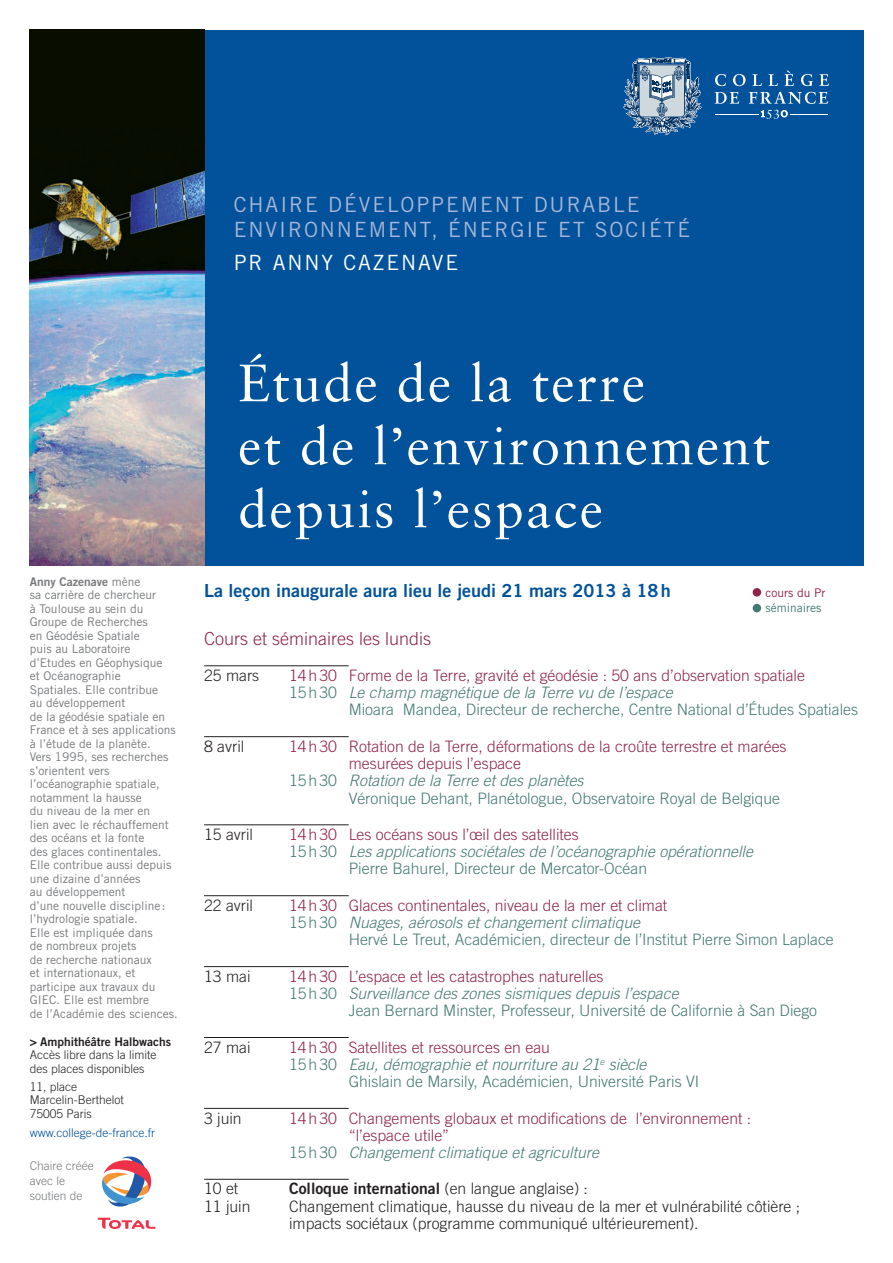
<style>
.page{position:relative;width:893px;height:1263px;background:#fff}
.page>*{position:absolute;margin:0;border:0;box-sizing:border-box;transform-origin:0 0}
.t1{font:52.5px/63px "Sabon";letter-spacing:.04em;color:#fff}
.t2{font:21px/25.5px "Trade Gothic";letter-spacing:.09em;color:#a8b6d9}
.t3{font:21px "Trade Gothic";letter-spacing:.09em;color:#fff}
.t4{font:18px "Trade Gothic Bold Two";color:#01529a}
.t5{font:300 18px "Trade Gothic";color:#902447}
.t6{font:300 15.75px/17.2px "Trade Gothic";color:#902447}
.t7{font:300 15.75px "Trade Gothic";color:#447972}
.t8{font:italic 300 15.75px "Trade Gothic";color:#447972}
.t9{font:300 15.75px/17.2px "Trade Gothic";color:#231f20}
.t10{font:15.75px "Trade Gothic Bold Two";color:#231f20}
.t11{font:12px/13.5px "Trade Gothic";color:#76787b}
.t12{font:300 12px/13.5px "Trade Gothic";color:#231f20}
.t13{font:300 12px/15px "Trade Gothic";color:#76787b}
.t14{font:300 12px "Trade Gothic";color:#01529a}
.t15{font:12px "Trade Gothic Bold Two";color:#231f20}
.t16{font:12px "Trade Gothic Bold Two";color:#76787b}
.t17{font:12px "Trade Gothic";color:#447972}
.t18{font:12px "Trade Gothic";color:#902447}
.s1{font-family:"Trade Gothic"}
.s2{font-family:"Trade Gothic";font-weight:700}
.s3{color:#447972}
.s4{font-style:italic;color:#447972}
.s5{font-style:normal}
.s6{font-family:"Trade Gothic";font-weight:300}
</style>
<div class="page">
<div style="left:30px;top:30px;width:833px;height:536px;background:#01529a"></div>
<img style="left:30px;top:30px;width:174px;height:535px">
<svg style="left:761px;top:110px;width:27px;height:9px"></svg>
<svg style="left:715px;top:74px;width:11px;height:12px"></svg>
<svg style="left:733px;top:74px;width:13px;height:12px"></svg>
<svg style="left:752px;top:74px;width:10px;height:12px"></svg>
<svg style="left:768px;top:74px;width:10px;height:12px"></svg>
<svg style="left:784px;top:70px;width:10px;height:16px"></svg>
<svg style="left:801px;top:74px;width:12px;height:12px"></svg>
<svg style="left:819px;top:74px;width:10px;height:12px"></svg>
<svg style="left:715px;top:92px;width:24px;height:12px"></svg>
<svg style="left:749px;top:92px;width:79px;height:12px"></svg>
<hr style="left:715px;top:114px;width:44px;height:1px;background:#fff">
<hr style="left:790px;top:114px;width:38px;height:1px;background:#fff">
<svg style="left:623px;top:57px;width:78px;height:78px"></svg>
<svg style="left:102px;top:1156px;width:50px;height:51px"></svg>
<svg style="left:98px;top:1218px;width:57px;height:11px"></svg>
<hr style="left:204px;top:665px;width:145px;height:1px;background:#231f20">
<hr style="left:204px;top:736px;width:145px;height:1px;background:#231f20">
<hr style="left:204px;top:824px;width:145px;height:1px;background:#231f20">
<hr style="left:204px;top:895px;width:145px;height:1px;background:#231f20">
<hr style="left:204px;top:966px;width:145px;height:1px;background:#231f20">
<hr style="left:204px;top:1037px;width:145px;height:1px;background:#231f20">
<hr style="left:204px;top:1108px;width:145px;height:1px;background:#231f20">
<hr style="left:204px;top:1179px;width:145px;height:1px;background:#231f20">
<div style="left:753px;top:588px;width:8px;height:8px;background:#902447;border-radius:50%"></div>
<div style="left:753px;top:604px;width:8px;height:8px;background:#447972;border-radius:50%"></div>
<h2 class="t2" style="left:234px;top:191px;width:458px">Chaire développement durable<br>Environnement, énergie et société</h2>
<h2 class="t3" style="left:234px;top:250px;width:168px">Pr Anny CAZENAVE</h2>
<p class="t16" style="left:30px;top:574px;width:112px">Anny Cazenave <span class="s1">mène</span></p>
<p class="t11" style="left:30px;top:588px;width:149px">sa carrière de chercheur<br>à Toulouse au sein du<br>Groupe de Recherches<br>en Géodésie Spatiale<br>puis au Laboratoire d’Etudes en Géophysique<br>et Océanographie<br>Spatiales. Elle contribue<br>au développement<br>de la géodésie spatiale en<br>France et à ses applications à l’étude de la planète.<br>Vers 1995, ses recherches s’orientent vers l’océanographie spatiale, notamment la hausse<br>du niveau de la mer en<br>lien avec le réchauffement des océans et la fonte<br>des glaces continentales.<br>Elle contribue aussi depuis une dizaine d’années<br>au développement<br>d’une nouvelle discipline : l’hydrologie spatiale.<br>Elle est impliquée dans<br>de nombreux projets<br>de recherche nationaux<br>et internationaux, et participe aux travaux du<br>GIEC. E lle est membre<br>de l’Académie des sciences.</p>
<p class="t15" style="left:30px;top:1034px;width:143px"><span class="s2">&gt;</span> Amphithéâtre Halbwachs</p>
<p class="t12" style="left:30px;top:1048px;width:128px">Accès libre dans la limite des places disponibles</p>
<p class="t12" style="left:30px;top:1079px;width:95px">11, place<br>Marcelin-Berthelot<br>75005 Paris</p>
<p class="t14" style="left:30px;top:1125px;width:127px">www.college-de-france.fr</p>
<p class="t13" style="left:30px;top:1158px;width:65px">Chaire créée avec le soutien de</p>
<h1 class="t1" style="left:238px;top:351px;width:533px">Étude de la terre<br>et de l’environnement depuis l’espace</h1>
<h3 class="t4" style="left:204px;top:579px;width:468px">La leçon inaugurale aura lieu le jeudi 21 mars 2013 à 18h</h3>
<p class="t18" style="left:765px;top:585px;width:61px">cours du Pr</p>
<p class="t17" style="left:765px;top:601px;width:57px">séminaires</p>
<h3 class="t5" style="left:204px;top:627px;width:228px">Cours et séminaires les lundis</h3>
<h3 class="t9" style="left:204px;top:666px;width:57px">25 mars</h3>
<h3 class="t6" style="left:289px;top:666px;width:517px">14h30 Forme de la Terre, gravité et géodésie : 50 ans d’observation spatiale<br><span class="s3">15h30</span> <span class="s4">Le champ magnétique de la Terre vu de l’espace</span></h3>
<h3 class="t7" style="left:349px;top:700px;width:511px">Mioara Mandea, Directeur de recherche, Centre National d’Études Spatiales</h3>
<h3 class="t9" style="left:204px;top:737px;width:42px">8 avril</h3>
<h3 class="t6" style="left:289px;top:737px;width:499px">14h30 Rotation de la Terre, déformations de la croûte terrestre et marées</h3>
<h3 class="t6" style="left:349px;top:755px;width:174px">mesurées depuis l’espace</h3>
<h3 class="t8" style="left:289px;top:771px;width:296px"><span class="s5">15h30</span> Rotation de la Terre et des planètes</h3>
<h3 class="t7" style="left:349px;top:789px;width:433px">Véronique Dehant, Planétologue, Observatoire Royal de Belgique</h3>
<h3 class="t9" style="left:204px;top:825px;width:50px">15 avril</h3>
<h3 class="t6" style="left:289px;top:825px;width:291px">14h30 Les océans sous l’œil des satellites</h3>
<h3 class="t8" style="left:289px;top:842px;width:465px"><span class="s5">15h30</span> Les applications sociétales de l’océanographie opérationnelle</h3>
<h3 class="t7" style="left:349px;top:859px;width:300px">Pierre Bahurel, Directeur de Mercator-Océan</h3>
<h3 class="t9" style="left:204px;top:896px;width:50px">22 avril</h3>
<h3 class="t6" style="left:289px;top:896px;width:380px">14h30 Glaces continentales, niveau de la mer et climat<br><span class="s3">15h30</span> <span class="s4">Nuages, aérosols et changement climatique</span></h3>
<h3 class="t7" style="left:349px;top:930px;width:487px">Hervé Le Treut, Académicien, directeur de l’Institut Pierre Simon Laplace</h3>
<h3 class="t9" style="left:204px;top:967px;width:48px">13 mai</h3>
<h3 class="t6" style="left:289px;top:967px;width:316px">14h30 L’espace et les catastrophes naturelles</h3>
<h3 class="t8" style="left:289px;top:984px;width:391px"><span class="s5">15h30</span> Surveillance des zones sismiques depuis l’espace</h3>
<h3 class="t7" style="left:349px;top:1001px;width:470px">Jean Bernard Minster, Professeur, Université de Californie à San Diego</h3>
<h3 class="t9" style="left:204px;top:1038px;width:48px">27 mai</h3>
<h3 class="t6" style="left:289px;top:1038px;width:262px">14h30 Satellites et ressources en eau</h3>
<h3 class="t8" style="left:289px;top:1055px;width:359px"><span class="s5">15h30</span> Eau, démographie et nourriture au 21<sup>e</sup> siècle</h3>
<h3 class="t7" style="left:349px;top:1072px;width:352px">Ghislain de Marsily, Académicien, Université Paris VI</h3>
<h3 class="t9" style="left:204px;top:1109px;width:39px">3 juin</h3>
<h3 class="t6" style="left:289px;top:1109px;width:464px">14h30 Changements globaux et modifications de l’environnement :</h3>
<h3 class="t6" style="left:349px;top:1126px;width:102px">“l’espace utile”</h3>
<h3 class="t8" style="left:289px;top:1143px;width:311px"><span class="s5">15h30</span> Changement climatique et agriculture</h3>
<h3 class="t9" style="left:204px;top:1180px;width:36px">10 et</h3>
<h3 class="t10" style="left:289px;top:1179px;width:300px">Colloque international <span class="s6">(en langue anglaise) :</span></h3>
<h3 class="t9" style="left:204px;top:1197px;width:48px">11 juin</h3>
<h3 class="t9" style="left:289px;top:1197px;width:513px">Changement climatique, hausse du niveau de la mer et vulnérabilité côtière ; impacts sociétaux (programme communiqué ultérieurement).</h3>
</div>
